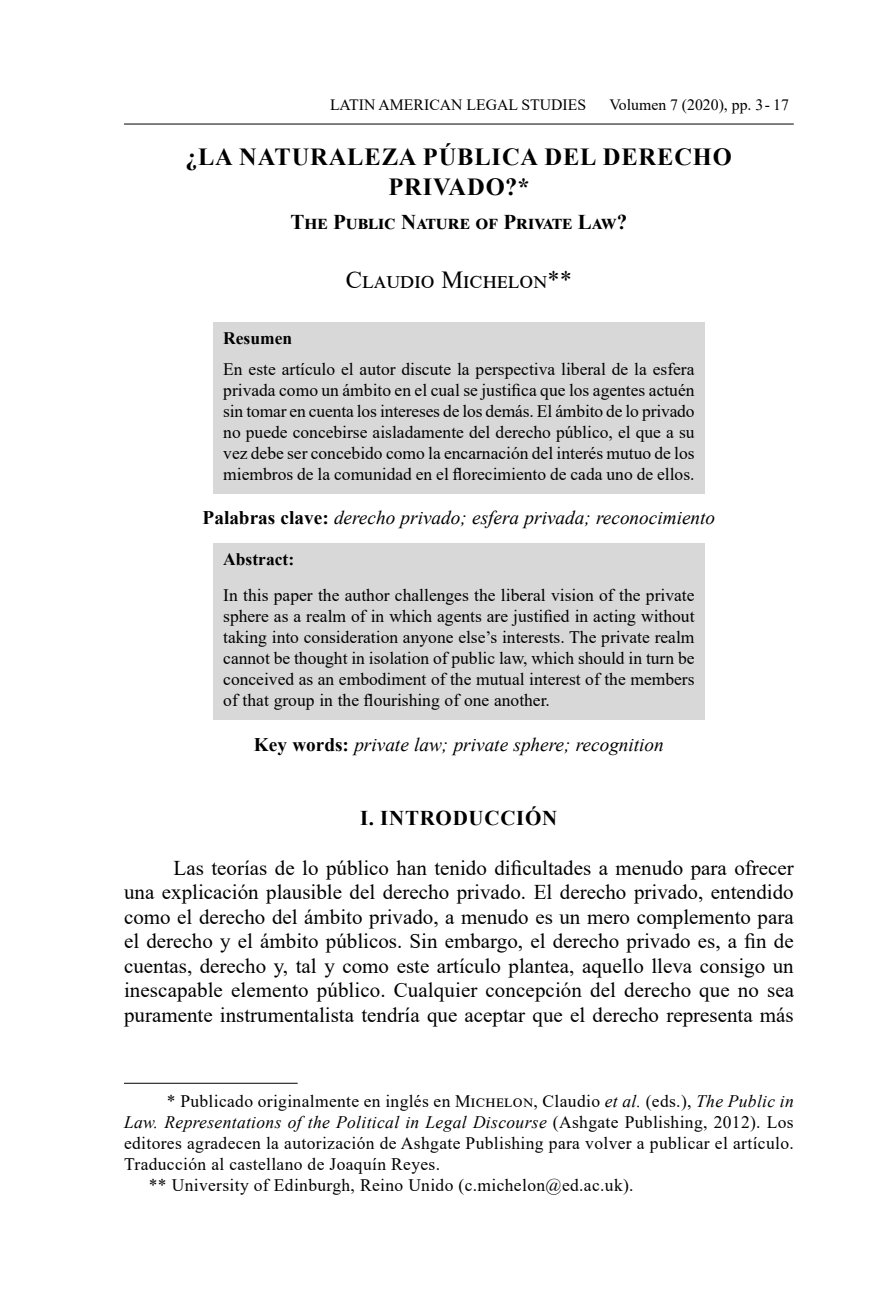
<style>
.page{position:relative;width:893px;height:1290px;background:#fff}
.page>*{position:absolute;margin:0;border:0;box-sizing:border-box;transform-origin:0 0}
.t1{font:700 24.5px/29.4px "Times New Roman";letter-spacing:.035em;color:#000;text-align:center}
.t2{font:24.5px "Times New Roman";color:#000}
.t3{font:21px/24.5px "Times New Roman";color:#000;text-align:justify}
.t4{font:700 21px "Times New Roman";color:#000}
.t5{font:700 21px "Times New Roman";letter-spacing:.035em;color:#000}
.t6{font:italic 19.25px "Times New Roman";color:#000}
.t7{font:17.5px/21px "Times New Roman";letter-spacing:.02em;color:#000;text-align:justify}
.t8{font:italic 17.5px "Times New Roman";letter-spacing:.02em;color:#000}
.t9{font:700 17.5px "Times New Roman";color:#000}
.t10{font:15.75px "Times New Roman";color:#000}
.s1{color:#fff}
.s2{font-weight:700;font-style:normal}
.s3{font-style:italic}
.s4{font-style:normal}
</style>
<div class="page">
<hr style="left:124px;top:124px;width:670px;height:1px;background:#000">
<div style="left:213px;top:322px;width:491px;height:36px;background:#d8d8d8"></div>
<div style="left:213px;top:353px;width:491px;height:141px;background:#d8d8d8"></div>
<div style="left:213px;top:543px;width:491px;height:36px;background:#d8d8d8"></div>
<div style="left:213px;top:579px;width:491px;height:141px;background:#d8d8d8"></div>
<hr style="left:124px;top:1083px;width:174px;height:1px;background:#000">
<p class="t10" style="left:330px;top:94px;width:258px">LATIN AMERICAN LEGAL STUDIES</p>
<p class="t10" style="left:610px;top:94px;width:186px">Volumen 7 (2020), pp. 3 - <span class="s1">20</span></p>
<h1 class="t1" style="left:185px;top:142px;width:548px">¿LA NATURALEZA PÚBLICA DEL DERECHO<br>PRIVADO?<sup>1</sup>*</h1>
<p class="t4" style="left:290px;top:207px;width:338px">The Public Nature of Private Law?</p>
<p class="t10" style="left:773px;top:94px;width:17px">17</p>
<h1 class="t2" style="left:346px;top:263px;width:228px">Claudio Michelon**</h1>
<p class="t9" style="left:223px;top:326px;width:71px">Resumen</p>
<p class="t7" style="left:223px;top:358px;width:473px">En este artículo el autor discute la perspectiva liberal de la esfera privada como un ámbito en el cual se justifica que los agentes actuén sin tomar en cuenta los intereses de los demás. El ámbito de lo privado no puede concebirse aisladamente del derecho público, el que a su vez debe ser concebido como la encarnación del interés mutuo de los miembros de la comunidad en el florecimiento de cada uno de ellos.</p>
<p class="t6" style="left:203px;top:505px;width:514px"><span class="s2">Palabras clave:</span> derecho privado; esfera privada; reconocimiento</p>
<p class="t9" style="left:223px;top:547px;width:72px">Abstract:</p>
<p class="t7" style="left:223px;top:584px;width:473px">In this paper the author challenges the liberal vision of the private sphere as a realm of in which agents are justified in acting without taking into consideration anyone else’s interests. The private realm cannot be thought in isolation of public law, which should in turn be conceived as an embodiment of the mutual interest of the members of that group in the flourishing of one another.</p>
<p class="t6" style="left:254px;top:731px;width:411px"><span class="s2">Key words:</span> private law; private sphere; recognition</p>
<p class="t5" style="left:360px;top:803px;width:199px">I. INTRODUCCIÓN</p>
<p class="t3" style="left:124px;top:855px;width:671px;text-indent:50px">Las teorías de lo público han tenido dificultades a menudo para ofrecer una explicación plausible del derecho privado. El derecho privado, entendido como el derecho del ámbito privado, a menudo es un mero complemento para el derecho y el ámbito públicos. Sin embargo, el derecho privado es, a fin de cuentas, derecho y, tal y como este artículo plantea, aquello lleva consigo un inescapable elemento público. Cualquier concepción del derecho que no sea puramente instrumentalista tendría que aceptar que el derecho representa más</p>
<p class="t7" style="left:149px;top:1090px;width:646px"><span class="s1">1</span> * Publicado originalmente en inglés en Michelon, Claudio <span class="s3">et al.</span> (eds.), <span class="s3">The Public in</span></p>
<p class="t8" style="left:124px;top:1110px;width:671px">Law. Representations of the Political in Legal Discourse <span class="s4">(Ashgate Publishing, 2012). Los</span></p>
<p class="t7" style="left:124px;top:1132px;width:671px">editores agradecen la autorización de Ashgate Publishing para volver a publicar el artículo.</p>
<p class="t7" style="left:124px;top:1153px;width:318px">Traducción al castellano de Joaquín Reyes.</p>
<p class="t7" style="left:149px;top:1174px;width:486px">** University of Edinburgh, Reino Unido (c.michelon@ed.ac.uk).</p>
</div>
